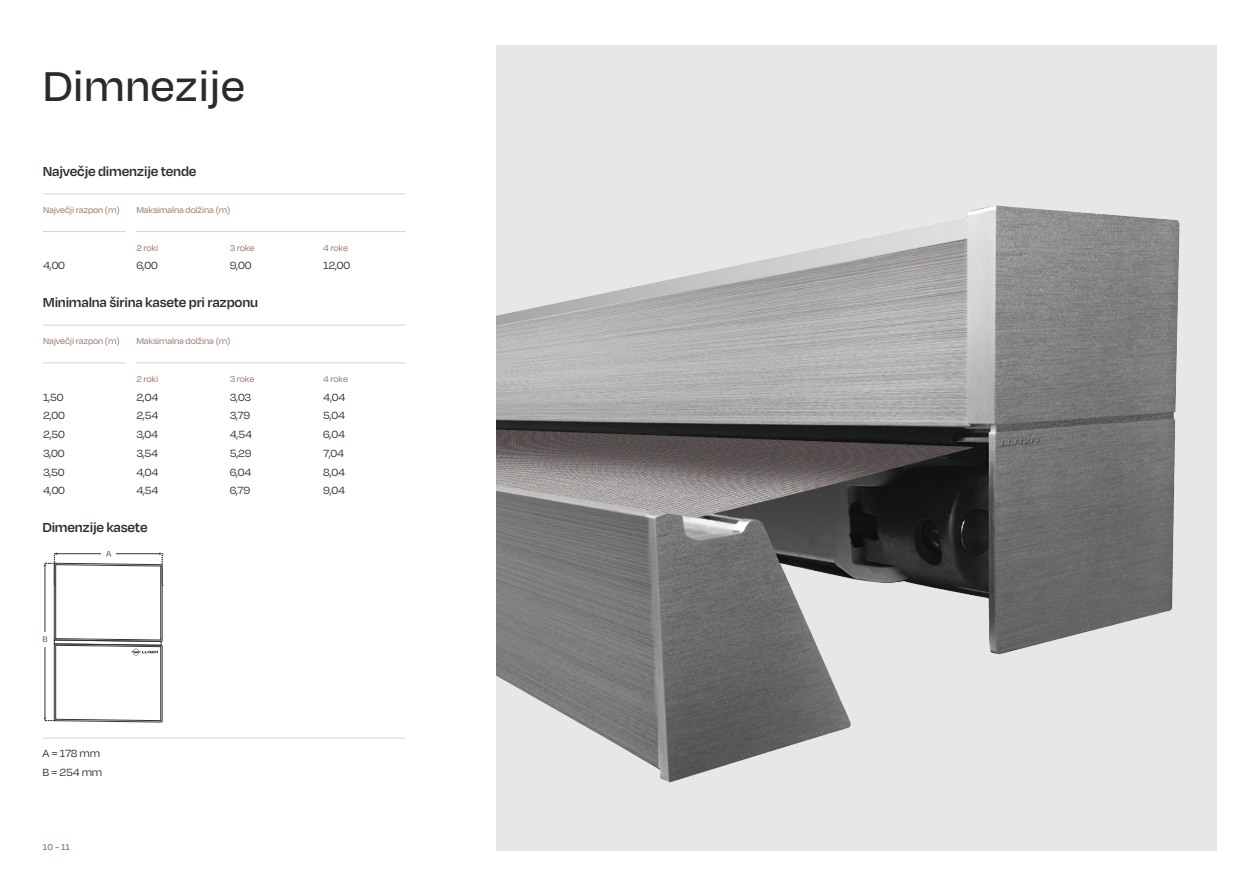
<style>
.page{position:relative;width:1259px;height:893px;background:#fff}
.page>*{position:absolute;margin:0;border:0;box-sizing:border-box;transform-origin:0 0}
._30_6_34_Header_Style_A{font:500 48px "Degular";color:#292c2f}
._22_95_25_5_Header_Style_B{font:600 15px "Degular";letter-spacing:-.015em;color:#292c2f}
._22_95_25_5_Header_Style_B-2{font:12px "Degular";letter-spacing:-.015em;color:#292c2f}
._22_95_25_5_Header_Style_B-3{font:9.75px "Degular";letter-spacing:-.015em;color:#946858}
._7_65_8_5_Header_Style_D{font:500 9.75px "Degular";color:#946858}
</style>
<div class="page">
<hr style="left:43px;top:194px;width:363px;height:1px;background:#d1d2d4">
<hr style="left:43px;top:325px;width:363px;height:1px;background:#d1d2d4">
<hr style="left:43px;top:231px;width:83px;height:1px;background:#d1d2d4">
<hr style="left:43px;top:363px;width:83px;height:1px;background:#d1d2d4">
<hr style="left:136px;top:231px;width:270px;height:1px;background:#d1d2d4">
<hr style="left:136px;top:363px;width:270px;height:1px;background:#d1d2d4">
<hr style="left:43px;top:738px;width:362px;height:1px;background:#d1d2d4">
<svg style="left:43px;top:551px;width:120px;height:171px"></svg>
<div style="left:496px;top:45px;width:720px;height:806px;background:#e6e7e9"></div>
<img style="left:496px;top:205px;width:684px;height:578px">
<p class="_30_6_34_Header_Style_A" style="left:43px;top:56px;width:204px">Dimnezije</p>
<p class="_22_95_25_5_Header_Style_B" style="left:43px;top:162px;width:155px">Največje dimenzije tende</p>
<p class="_22_95_25_5_Header_Style_B-3" style="left:43px;top:204px;width:78px">Največji razpon (m)</p>
<p class="_22_95_25_5_Header_Style_B-2" style="left:43px;top:258px;width:23px">4,00</p>
<p class="_22_95_25_5_Header_Style_B-3" style="left:136px;top:204px;width:95px">Maksimalna dolžina (m)</p>
<p class="_22_95_25_5_Header_Style_B-3" style="left:136px;top:242px;width:23px">2 roki</p>
<p class="_22_95_25_5_Header_Style_B-2" style="left:136px;top:258px;width:23px">6,00</p>
<p class="_22_95_25_5_Header_Style_B-3" style="left:230px;top:242px;width:26px">3 roke</p>
<p class="_22_95_25_5_Header_Style_B-2" style="left:230px;top:258px;width:23px">9,00</p>
<p class="_22_95_25_5_Header_Style_B" style="left:43px;top:293px;width:217px">Minimalna širina kasete pri razponu</p>
<p class="_22_95_25_5_Header_Style_B-3" style="left:43px;top:335px;width:78px">Največji razpon (m)</p>
<p class="_22_95_25_5_Header_Style_B-3" style="left:136px;top:335px;width:95px">Maksimalna dolžina (m)</p>
<p class="_22_95_25_5_Header_Style_B-3" style="left:136px;top:373px;width:23px">2 roki</p>
<p class="_22_95_25_5_Header_Style_B-3" style="left:230px;top:373px;width:26px">3 roke</p>
<p class="_22_95_25_5_Header_Style_B-2" style="left:136px;top:390px;width:23px">2,04</p>
<p class="_22_95_25_5_Header_Style_B-2" style="left:136px;top:408px;width:23px">2,54</p>
<p class="_22_95_25_5_Header_Style_B-2" style="left:136px;top:427px;width:23px">3,04</p>
<p class="_22_95_25_5_Header_Style_B-2" style="left:136px;top:446px;width:23px">3,54</p>
<p class="_22_95_25_5_Header_Style_B-2" style="left:136px;top:465px;width:24px">4,04</p>
<p class="_22_95_25_5_Header_Style_B-2" style="left:136px;top:483px;width:24px">4,54</p>
<p class="_22_95_25_5_Header_Style_B" style="left:42px;top:518px;width:107px">Dimenzije kasete</p>
<p class="_22_95_25_5_Header_Style_B-2" style="left:43px;top:390px;width:22px">1,50</p>
<p class="_22_95_25_5_Header_Style_B-2" style="left:43px;top:408px;width:23px">2,00</p>
<p class="_22_95_25_5_Header_Style_B-2" style="left:43px;top:427px;width:23px">2,50</p>
<p class="_22_95_25_5_Header_Style_B-2" style="left:43px;top:446px;width:23px">3,00</p>
<p class="_22_95_25_5_Header_Style_B-2" style="left:43px;top:465px;width:23px">3,50</p>
<p class="_22_95_25_5_Header_Style_B-2" style="left:43px;top:483px;width:23px">4,00</p>
<p class="_22_95_25_5_Header_Style_B-2" style="left:230px;top:390px;width:23px">3,03</p>
<p class="_22_95_25_5_Header_Style_B-2" style="left:230px;top:408px;width:22px">3,79</p>
<p class="_22_95_25_5_Header_Style_B-2" style="left:230px;top:427px;width:24px">4,54</p>
<p class="_22_95_25_5_Header_Style_B-2" style="left:230px;top:446px;width:23px">5,29</p>
<p class="_22_95_25_5_Header_Style_B-2" style="left:230px;top:465px;width:23px">6,04</p>
<p class="_22_95_25_5_Header_Style_B-2" style="left:230px;top:483px;width:22px">6,79</p>
<p class="_22_95_25_5_Header_Style_B-3" style="left:323px;top:242px;width:26px">4 roke</p>
<p class="_22_95_25_5_Header_Style_B-2" style="left:323px;top:258px;width:29px">12,00</p>
<p class="_22_95_25_5_Header_Style_B-3" style="left:323px;top:373px;width:26px">4 roke</p>
<p class="_22_95_25_5_Header_Style_B-2" style="left:323px;top:390px;width:24px">4,04</p>
<p class="_22_95_25_5_Header_Style_B-2" style="left:323px;top:408px;width:23px">5,04</p>
<p class="_22_95_25_5_Header_Style_B-2" style="left:323px;top:427px;width:23px">6,04</p>
<p class="_22_95_25_5_Header_Style_B-2" style="left:323px;top:446px;width:22px">7,04</p>
<p class="_22_95_25_5_Header_Style_B-2" style="left:323px;top:465px;width:23px">8,04</p>
<p class="_22_95_25_5_Header_Style_B-2" style="left:323px;top:483px;width:23px">9,04</p>
<p class="_22_95_25_5_Header_Style_B-2" style="left:43px;top:746px;width:59px">A = 178 mm</p>
<p class="_22_95_25_5_Header_Style_B-2" style="left:43px;top:765px;width:61px">B = 254 mm</p>
<p class="_7_65_8_5_Header_Style_D" style="left:43px;top:841px;width:29px">10 - 11</p>
</div>
